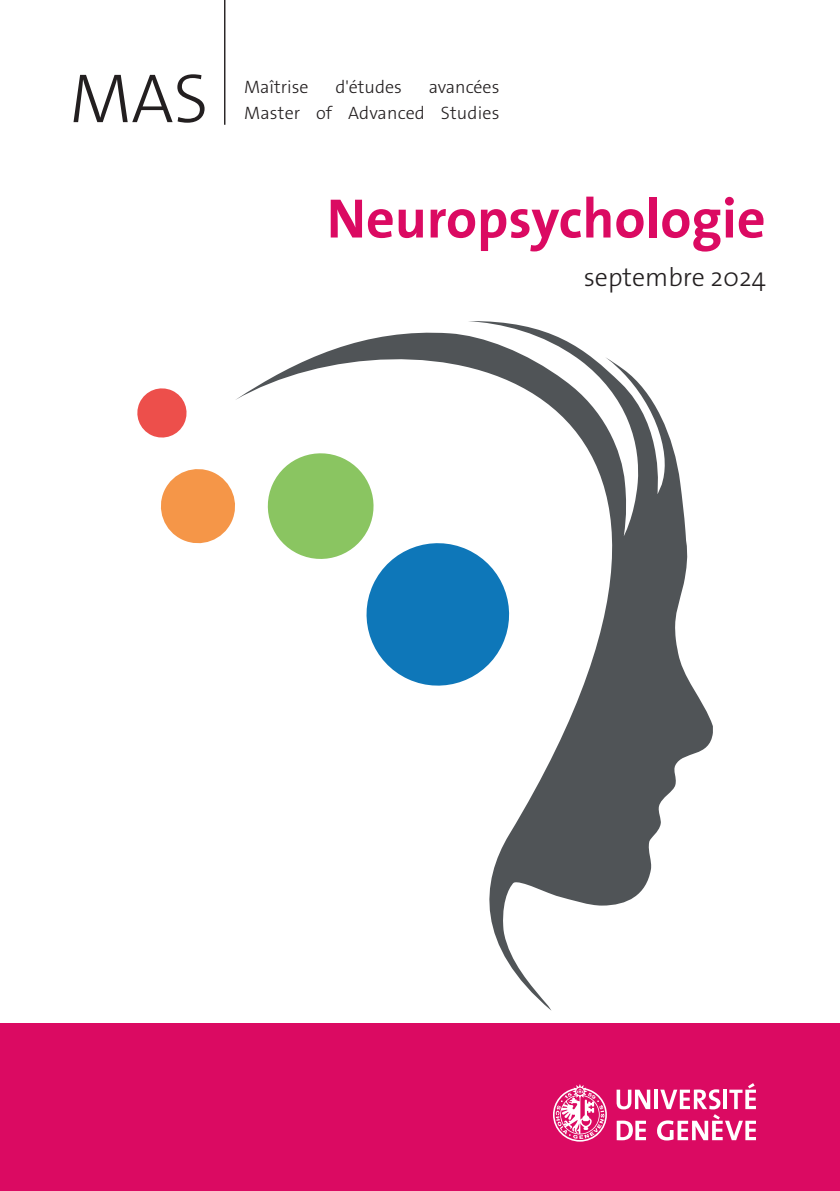
<style>
.page{position:relative;width:840px;height:1191px;background:#fff}
.page>*{position:absolute;margin:0;border:0;box-sizing:border-box;transform-origin:0 0}
.t1{font:300 70px "The Sans Os F";color:#231f20}
.texte{font:700 56px "The Sans Os F";color:#db0a62}
.texte-2{font:300 26px "The Sans Os F";color:#231f20}
.t2{font:300 18px "The Sans Os F";color:#231f20}
</style>
<div class="page">
<svg style="left:236px;top:321px;width:476px;height:689px"></svg>
<svg style="left:260px;top:446px;width:258px;height:249px"></svg>
<svg style="left:161px;top:464px;width:79px;height:84px"></svg>
<svg style="left:137px;top:388px;width:50px;height:50px"></svg>
<div style="left:0;top:1023px;width:839px;height:168px;background:#db0a62"></div>
<svg style="left:553px;top:1084px;width:53px;height:57px"></svg>
<svg style="left:616px;top:1089px;width:34px;height:20px"></svg>
<hr style="left:654px;top:1089px;width:3px;height:20px;background:#fff">
<svg style="left:616px;top:1120px;width:29px;height:20px"></svg>
<svg style="left:657px;top:1083px;width:98px;height:57px"></svg>
<hr style="left:224px;top:0;width:1px;height:125px;background:#231f20">
<p class="t1" style="left:69px;top:53px;width:141px">MAS</p>
<p class="t2" style="left:244px;top:75px;width:66px">Maîtrise</p>
<p class="t2" style="left:335px;top:75px;width:68px">d'études</p>
<p class="t2" style="left:428px;top:75px;width:72px">avancées</p>
<p class="t2" style="left:244px;top:101px;width:257px">Master of Advanced Studies</p>
<p class="texte" style="left:326px;top:183px;width:440px">Neuropsychologie</p>
<p class="texte-2" style="left:583px;top:260px;width:183px">septembre 2024</p>
</div>
